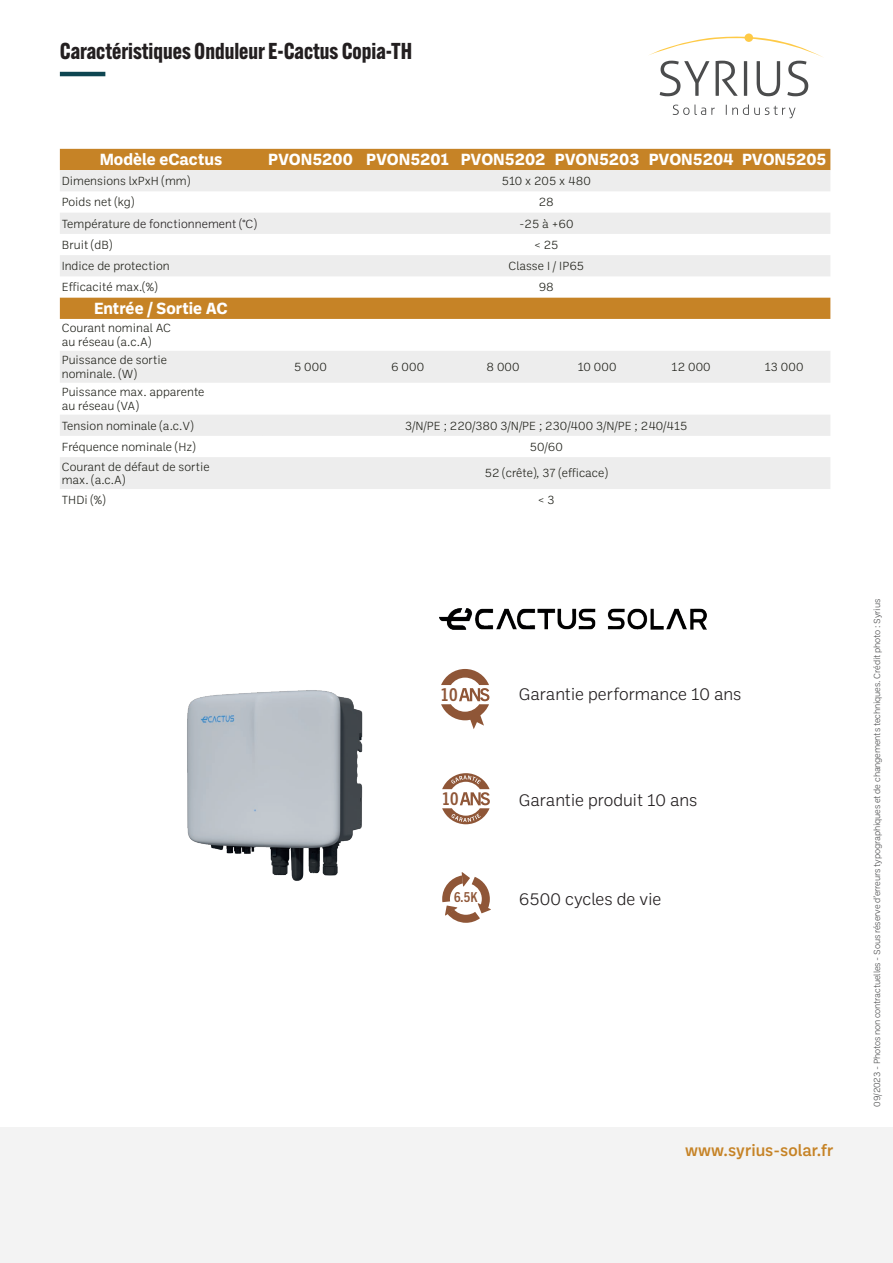
<style>
.page{position:relative;width:893px;height:1263px;background:#fff}
.page>*{position:absolute;margin:0;border:0;box-sizing:border-box;transform-origin:0 0}
.t1{font:700 22.5px "Alternate Gothic ATF";color:#231f20}
.t2{font:700 condensed 17.85px "Trade Gothic Next LT Pro";color:#8f5637}
.t3{font:700 condensed 17.7px "Trade Gothic Next LT Pro";color:#8f5637}
.t4{font:300 17.1px "Ballinger";letter-spacing:-.01em;color:#231f20}
.t5{font:700 16.5px "Ballinger";color:#fff}
.t6{font:500 16.5px "Ballinger";color:#c68326}
.t7{font:700 condensed 13.8px "Trade Gothic Next LT Pro";color:#8f5637}
.t8{font:300 12px "Ballinger";color:#21221b}
.t9{font:300 12px "Ballinger";color:#231f20}
.t10{font:300 9px "Ballinger";letter-spacing:-.02em;color:#4b4c4d}
.s1{color:#21221b}
</style>
<div class="page">
<div style="left:0;top:1127px;width:893px;height:136px;background:#f3f3f3"></div>
<img style="left:187px;top:690px;width:176px;height:191px">
<hr style="left:60px;top:72px;width:45px;height:4px;background:#0e4651">
<img style="left:440px;top:608px;width:266px;height:21px">
<div style="left:60px;top:149px;width:770px;height:21px;background:#c68326"></div>
<svg style="left:60px;top:170px;width:770px;height:319px;fill:#ededed"></svg>
<svg style="left:441px;top:669px;width:48px;height:60px"></svg>
<svg style="left:442px;top:773px;width:48px;height:51px"></svg>
<svg style="left:442px;top:872px;width:49px;height:51px"></svg>
<svg style="left:649px;top:33px;width:174px;height:63px"></svg>
<svg style="left:673px;top:105px;width:42px;height:10px"></svg>
<svg style="left:726px;top:105px;width:69px;height:13px"></svg>
<p class="t1" style="left:60px;top:37px;width:354px">Caractéristiques Onduleur E-Cactus Copia-TH</p>
<p class="t5" style="left:100px;top:148px;width:124px">Modèle eCactus</p>
<p class="t5" style="left:268px;top:148px;width:86px">PVON5200</p>
<p class="t5" style="left:366px;top:148px;width:84px">PVON5201</p>
<p class="t5" style="left:461px;top:148px;width:86px">PVON5202</p>
<p class="t5" style="left:555px;top:148px;width:86px">PVON5203</p>
<p class="t5" style="left:649px;top:148px;width:86px">PVON5204</p>
<p class="t5" style="left:742px;top:148px;width:86px">PVON5205</p>
<p class="t8" style="left:62px;top:173px;width:130px">Dimensions lxPxH (mm)</p>
<p class="t8" style="left:502px;top:173px;width:90px">510 x 205 x 480</p>
<p class="t8" style="left:62px;top:194px;width:74px">Poids net (kg)</p>
<p class="t8" style="left:539px;top:194px;width:17px">28</p>
<p class="t9" style="left:62px;top:215px;width:196px"><span class="s1">Température</span> de fonctionnement (°C)</p>
<p class="t8" style="left:519px;top:215px;width:56px">-25 à +60</p>
<p class="t8" style="left:62px;top:237px;width:52px">Bruit (dB)</p>
<p class="t8" style="left:534px;top:237px;width:26px">&lt; 25</p>
<p class="t8" style="left:62px;top:258px;width:109px">Indice de protection</p>
<p class="t8" style="left:508px;top:258px;width:77px">Classe I / IP65</p>
<p class="t8" style="left:62px;top:279px;width:97px">Efficacité max.(%)</p>
<p class="t8" style="left:539px;top:279px;width:17px">98</p>
<p class="t5" style="left:94px;top:297px;width:135px">Entrée / Sortie AC</p>
<p class="t8" style="left:62px;top:320px;width:111px">Courant nominal AC</p>
<p class="t8" style="left:62px;top:334px;width:91px">au réseau (a.c.A)</p>
<p class="t8" style="left:62px;top:352px;width:107px">Puissance de sortie</p>
<p class="t8" style="left:62px;top:366px;width:76px">nominale. (W)</p>
<p class="t8" style="left:294px;top:359px;width:34px">5 000</p>
<p class="t8" style="left:391px;top:359px;width:35px">6 000</p>
<p class="t8" style="left:486px;top:359px;width:35px">8 000</p>
<p class="t8" style="left:578px;top:359px;width:40px">10 000</p>
<p class="t8" style="left:671px;top:359px;width:41px">12 000</p>
<p class="t8" style="left:765px;top:359px;width:40px">13 000</p>
<p class="t8" style="left:62px;top:384px;width:144px">Puissance max. apparente</p>
<p class="t8" style="left:62px;top:398px;width:78px">au réseau (VA)</p>
<p class="t8" style="left:62px;top:417px;width:133px">Tension nominale (a.c.V)</p>
<p class="t8" style="left:405px;top:417px;width:284px">3/N/PE ; 220/380 3/N/PE ; 230/400 3/N/PE ; 240/415</p>
<p class="t8" style="left:62px;top:439px;width:135px">Fréquence nominale (Hz)</p>
<p class="t8" style="left:530px;top:439px;width:34px">50/60</p>
<p class="t8" style="left:62px;top:458px;width:149px">Courant de défaut de sortie</p>
<p class="t8" style="left:62px;top:472px;width:65px">max. (a.c.A)</p>
<p class="t8" style="left:485px;top:465px;width:124px">52 (crête), 37 (efficace)</p>
<p class="t8" style="left:62px;top:492px;width:45px">THDi (%)</p>
<p class="t8" style="left:538px;top:492px;width:18px">&lt; 3</p>
<p class="t2" style="left:441px;top:682px;width:19px">10</p>
<p class="t4" style="left:519px;top:683px;width:224px">Garantie performance 10 ans</p>
<p class="t3" style="left:442px;top:786px;width:18px">10</p>
<p class="t4" style="left:519px;top:789px;width:180px">Garantie produit 10 ans</p>
<p class="t7" style="left:454px;top:888px;width:25px">6.5K</p>
<p class="t4" style="left:519px;top:888px;width:144px">6500 cycles de vie</p>
<h3 class="t6" style="left:685px;top:1139px;width:150px">www.syrius-solar.fr</h3>
<p class="t10" style="left:871px;top:1106px;width:509px;rotate:-90deg">09/2023 - Photos non contractuelles - Sous réserve d’erreurs typographiques et de changements techniques. Crédit photo : Syrius</p>
</div>
